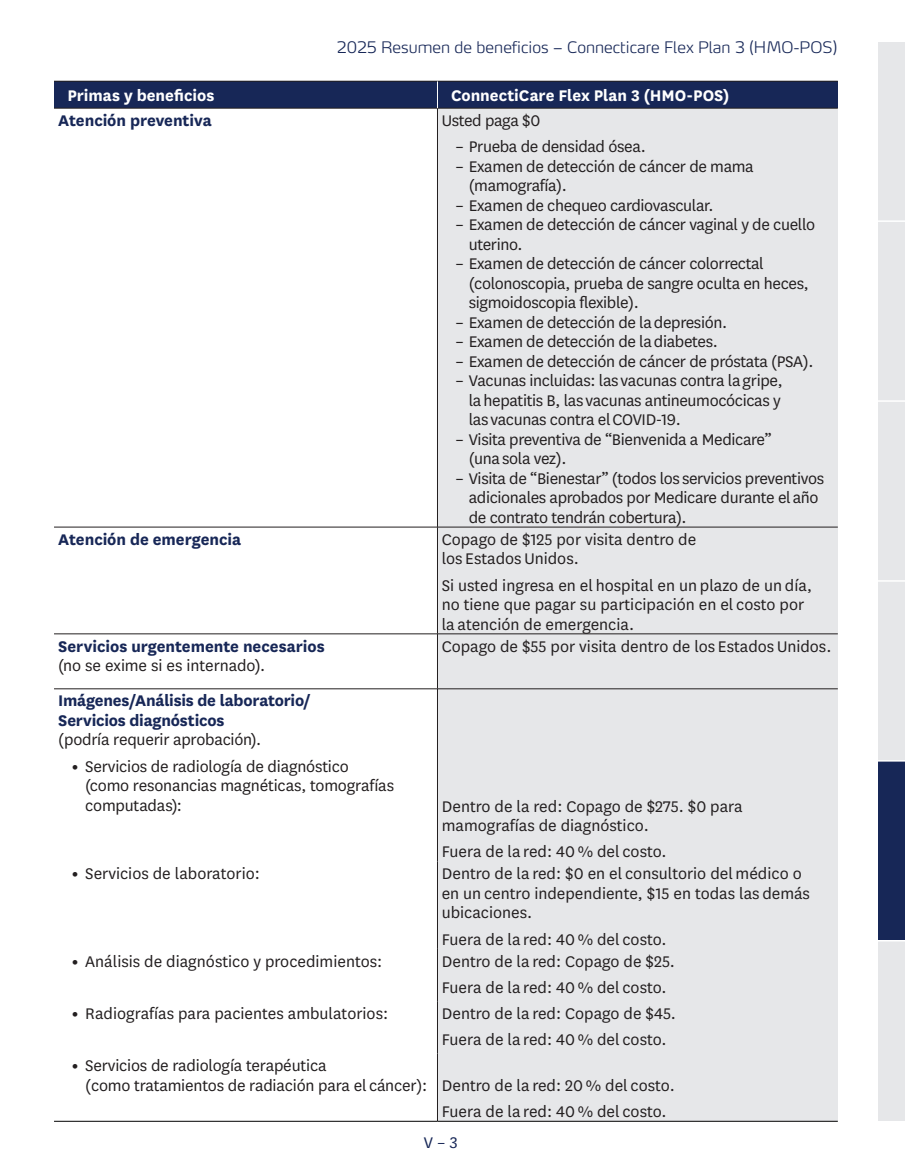
<style>
.page{position:relative;width:905px;height:1175px;background:#fff}
.page>*{position:absolute;margin:0;border:0;box-sizing:border-box;transform-origin:0 0}
.t1{font:18px/19.5px "National";letter-spacing:-.01em;color:#231f20}
.t2{font:700 18px/19.5px "National";letter-spacing:-.005em;color:#172757}
.t3{font:700 18px "National";letter-spacing:-.005em;color:#fff}
.t4{font:18px "National";color:#172757}
.t5{font:300 expanded 15.75px "Max Pro";color:#172757}
.s1{font-style:inherit}
.s2{font-weight:800}
</style>
<div class="page">
<div style="left:878px;top:41px;width:26px;height:180px;background:#e6e7e9"></div>
<div style="left:878px;top:221px;width:26px;height:180px;background:#e6e7e9"></div>
<div style="left:878px;top:401px;width:26px;height:180px;background:#e6e7e9"></div>
<div style="left:878px;top:581px;width:26px;height:180px;background:#e6e7e9"></div>
<div style="left:878px;top:940px;width:26px;height:180px;background:#e6e7e9"></div>
<div style="left:878px;top:761px;width:26px;height:179px;background:#172757"></div>
<hr style="left:878px;top:40px;width:26px;height:2px;background:#fff">
<hr style="left:878px;top:220px;width:26px;height:2px;background:#fff">
<hr style="left:878px;top:400px;width:26px;height:2px;background:#fff">
<svg style="left:878px;top:580px;width:26px;height:1px"></svg>
<svg style="left:878px;top:760px;width:26px;height:1px"></svg>
<svg style="left:878px;top:940px;width:26px;height:1px"></svg>
<div style="left:54px;top:81px;width:383px;height:27px;background:#172757"></div>
<div style="left:437px;top:81px;width:400px;height:27px;background:#172757"></div>
<div style="left:437px;top:108px;width:400px;height:419px;background:#e6e7e9"></div>
<div style="left:437px;top:527px;width:400px;height:107px;background:#e6e7e9"></div>
<div style="left:437px;top:634px;width:400px;height:55px;background:#e6e7e9"></div>
<div style="left:437px;top:689px;width:400px;height:172px;background:#e6e7e9"></div>
<div style="left:437px;top:861px;width:400px;height:87px;background:#e6e7e9"></div>
<div style="left:437px;top:948px;width:400px;height:53px;background:#e6e7e9"></div>
<div style="left:437px;top:1001px;width:400px;height:52px;background:#e6e7e9"></div>
<div style="left:437px;top:1053px;width:400px;height:68px;background:#e6e7e9"></div>
<hr style="left:54px;top:81px;width:383px;height:1px;background:#231f20">
<hr style="left:437px;top:81px;width:400px;height:1px;background:#231f20">
<hr style="left:54px;top:108px;width:383px;height:1px;background:#231f20">
<hr style="left:437px;top:108px;width:400px;height:1px;background:#231f20">
<hr style="left:437px;top:108px;width:1px;height:419px;background:#231f20">
<hr style="left:54px;top:527px;width:383px;height:1px;background:#231f20">
<hr style="left:437px;top:527px;width:400px;height:1px;background:#231f20">
<hr style="left:437px;top:527px;width:1px;height:106px;background:#231f20">
<hr style="left:54px;top:633px;width:383px;height:1px;background:#231f20">
<hr style="left:437px;top:633px;width:400px;height:1px;background:#231f20">
<hr style="left:437px;top:634px;width:1px;height:54px;background:#231f20">
<hr style="left:54px;top:688px;width:383px;height:1px;background:#231f20">
<hr style="left:437px;top:688px;width:400px;height:1px;background:#231f20">
<hr style="left:437px;top:689px;width:1px;height:172px;background:#231f20">
<hr style="left:437px;top:861px;width:1px;height:87px;background:#231f20">
<hr style="left:437px;top:948px;width:1px;height:53px;background:#231f20">
<hr style="left:437px;top:1001px;width:1px;height:52px;background:#231f20">
<hr style="left:437px;top:1053px;width:1px;height:68px;background:#231f20">
<hr style="left:54px;top:1121px;width:383px;height:1px;background:#000">
<hr style="left:437px;top:1121px;width:400px;height:1px;background:#000">
<svg style="left:437px;top:81px;width:1px;height:27px"></svg>
<p class="t5" style="left:337px;top:34px;width:502px">2025 Resumen de beneficios – Connecticare Flex Plan 3 (HMO-POS)</p>
<p class="t3" style="left:68px;top:83px;width:148px">Primas y beneficios</p>
<p class="t3" style="left:451px;top:83px;width:280px">ConnectiCare Flex Plan 3 (HMO-POS)</p>
<p class="t2" style="left:58px;top:109px;width:155px">Atención preventiva</p>
<p class="t1" style="left:442px;top:110px;width:100px">Usted paga $0</p>
<p class="t1" style="left:455px;top:136px;width:192px"><span class="s1">–</span> Prueba de densidad ósea.</p>
<p class="t1" style="left:469px;top:156px;width:286px;text-indent:-13px"><span class="s1">–</span> Examen de detección de cáncer de mama (mamografía).</p>
<p class="t1" style="left:455px;top:195px;width:260px"><span class="s1">–</span> Examen de chequeo cardiovascular.</p>
<p class="t1" style="left:469px;top:214px;width:348px;text-indent:-14px"><span class="s1">–</span> Examen de detección de cáncer vaginal y de cuello uterino.</p>
<p class="t1" style="left:469px;top:253px;width:341px;text-indent:-13px"><span class="s1">–</span> Examen de detección de cáncer colorrectal (colonoscopia, prueba de sangre oculta en heces, sigmoidoscopia flexible).</p>
<p class="t1" style="left:455px;top:312px;width:273px"><span class="s1">–</span> Examen de detección de la depresión.</p>
<p class="t1" style="left:455px;top:331px;width:264px"><span class="s1">–</span> Examen de detección de la diabetes.</p>
<p class="t1" style="left:455px;top:351px;width:360px"><span class="s1">–</span> Examen de detección de cáncer de próstata (PSA).</p>
<p class="t1" style="left:469px;top:370px;width:315px;text-align:justify;text-indent:-14px"><span class="s1">–</span> Vacunas incluidas: las vacunas contra la gripe, la hepatitis B, las vacunas antineumocócicas y las vacunas contra el COVID-19.</p>
<p class="t1" style="left:469px;top:429px;width:304px;text-indent:-14px"><span class="s1">–</span> Visita preventiva de “Bienvenida a Medicare” (una sola vez).</p>
<p class="t1" style="left:469px;top:468px;width:357px;text-indent:-14px"><span class="s1">–</span> Visita de “Bienestar” (todos los servicios preventivos adicionales aprobados por Medicare durante el año de contrato tendrán cobertura).</p>
<p class="t2" style="left:58px;top:528px;width:184px">Atención de emergencia</p>
<p class="t1" style="left:442px;top:529px;width:256px">Copago de $125 por visita dentro de los Estados Unidos.</p>
<p class="t1" style="left:442px;top:574px;width:372px">Si usted ingresa en el hospital en un plazo de un día, no tiene que pagar su participación en el costo por la atención de emergencia.</p>
<p class="t2" style="left:58px;top:635px;width:268px">Servicios urgentemente necesarios</p>
<p class="t1" style="left:58px;top:655px;width:208px">(no se exime si es internado).</p>
<p class="t1" style="left:442px;top:635px;width:391px">Copago de $55 por visita dentro de los Estados Unidos.</p>
<p class="t2" style="left:58px;top:690px;width:254px">Imágenes/Análisis de laboratorio/<br>Servicios diagnósticos</p>
<p class="t1" style="left:58px;top:729px;width:204px">(podría requerir aprobación).</p>
<p class="t1" style="left:85px;top:755px;width:310px;text-indent:-14px"><span class="s2">•</span> Servicios de radiología de diagnóstico (como resonancias magnéticas, tomografías computadas):</p>
<p class="t1" style="left:442px;top:795px;width:302px">Dentro de la red: Copago de $275. $0 para mamografías de diagnóstico.</p>
<p class="t1" style="left:442px;top:841px;width:226px">Fuera de la red: 40 % del costo.</p>
<p class="t1" style="left:442px;top:863px;width:370px">Dentro de la red: $0 en el consultorio del médico o en un centro independiente, $15 en todas las demás ubicaciones.</p>
<p class="t1" style="left:442px;top:928px;width:226px">Fuera de la red: 40 % del costo.</p>
<p class="t1" style="left:442px;top:950px;width:235px">Dentro de la red: Copago de $25.</p>
<p class="t1" style="left:442px;top:976px;width:226px">Fuera de la red: 40 % del costo.</p>
<p class="t1" style="left:442px;top:1002px;width:236px">Dentro de la red: Copago de $45.</p>
<p class="t1" style="left:442px;top:1029px;width:226px">Fuera de la red: 40 % del costo.</p>
<p class="t1" style="left:442px;top:1074px;width:234px">Dentro de la red: 20 % del costo.</p>
<p class="t1" style="left:442px;top:1101px;width:226px">Fuera de la red: 40 % del costo.</p>
<p class="t4" style="left:424px;top:1130px;width:36px">V – 3</p>
<p class="t1" style="left:72px;top:863px;width:190px"><span class="s2">•</span> Servicios de laboratorio:</p>
<p class="t1" style="left:72px;top:950px;width:312px"><span class="s2">•</span> Análisis de diagnóstico y procedimientos:</p>
<p class="t1" style="left:72px;top:1002px;width:318px"><span class="s2">•</span> Radiografías para pacientes ambulatorios:</p>
<p class="t1" style="left:85px;top:1055px;width:343px;text-indent:-14px"><span class="s2">•</span> Servicios de radiología terapéutica<br>(como tratamientos de radiación para el cáncer):</p>
</div>
